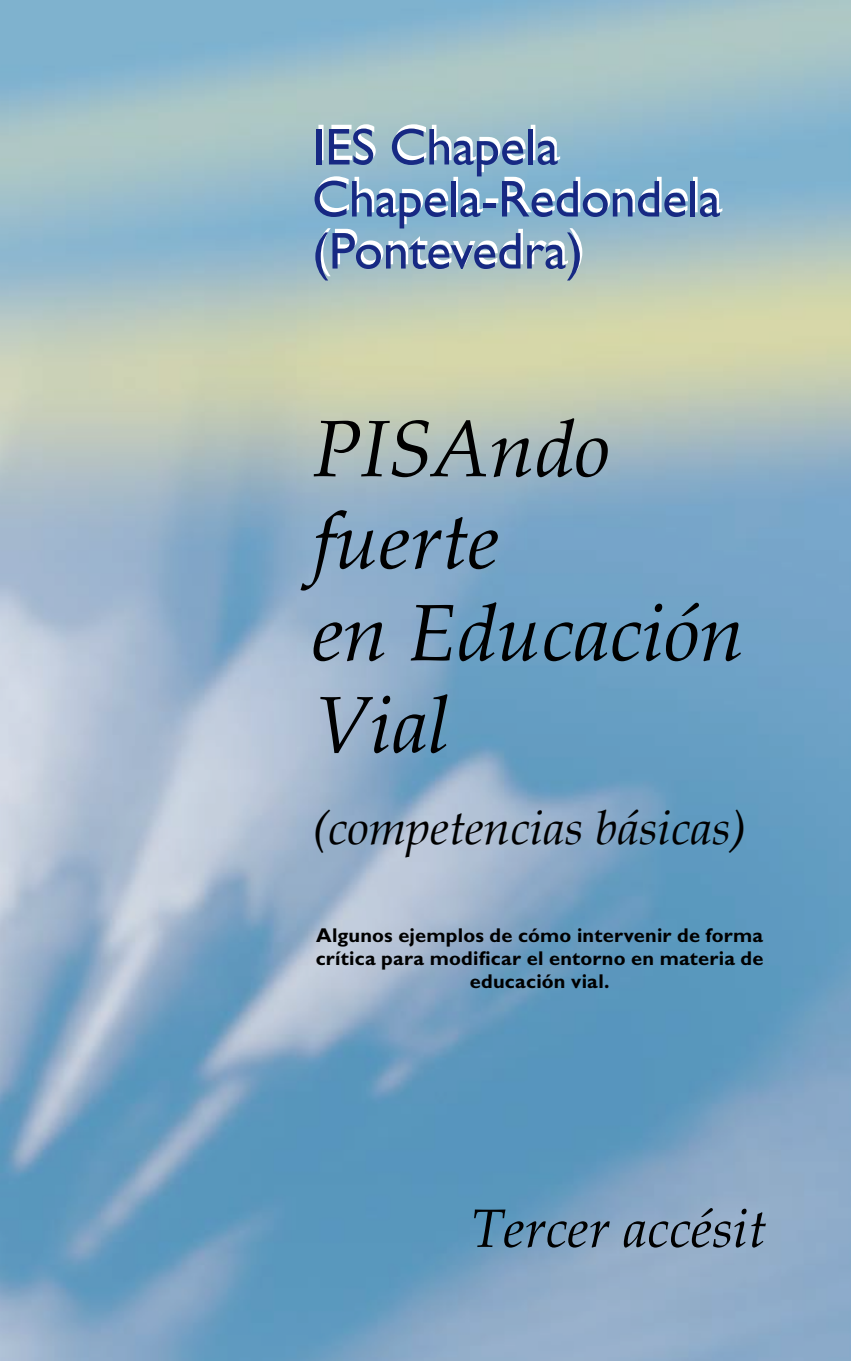
<style>
.page{position:relative;width:851px;height:1361px;background:#fff}
.page>*{position:absolute;margin:0;border:0;box-sizing:border-box;transform-origin:0 0}
.t1{font:italic 80px/92px "Book Antiqua";color:#000}
.t2{font:italic 54px "Book Antiqua";color:#000}
.t3{font:52px/52px "Gill Sans Std";color:#172983}
.t4{font:italic 48px "Book Antiqua";color:#000}
.t5{font:700 20px/23px "Gill Sans Std";letter-spacing:.01em;color:#000;text-align:center}
</style>
<div class="page">
<img style="left:0;top:0;width:850px;height:1361px">
<svg style="left:317px;top:124px;width:405px;height:152px;background:#a1c3d2"></svg>
<p class="t3" style="left:312px;top:121px;width:410px">IES Chapela<br>Chapela-Redondela (Pontevedra)</p>
<p class="t1" style="left:312px;top:404px;width:433px">Pisando fuerte<br>en Educación<br>Vial</p>
<p class="t4" style="left:312px;top:800px;width:436px">(competencias básicas)</p>
<p class="t5" style="left:315px;top:924px;width:449px">Algunos ejemplos de cómo intervenir de forma crítica para modificar el entorno en materia de educación vial.</p>
<p class="t2" style="left:470px;top:1197px;width:297px">Tercer accésit</p>
</div>
